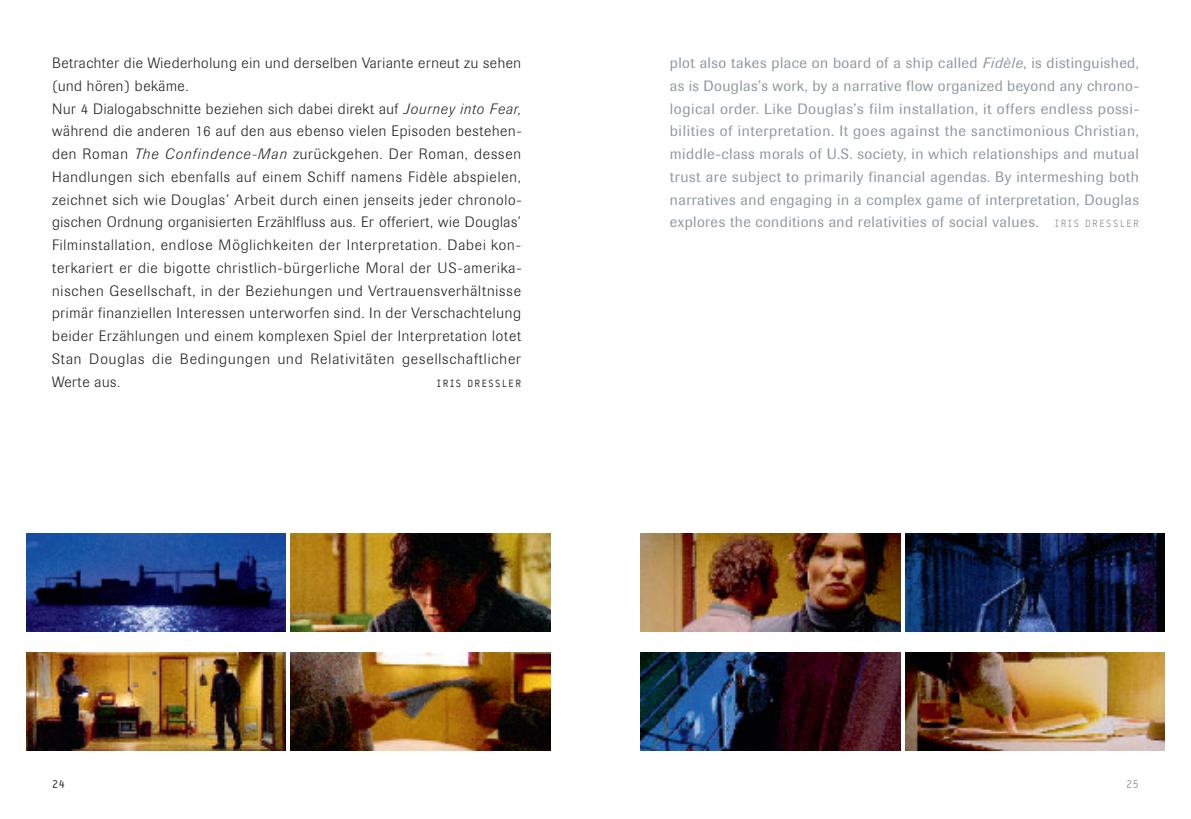
<style>
.page{position:relative;width:1191px;height:819px;background:#fff}
.page>*{position:absolute;margin:0;border:0;box-sizing:border-box;transform-origin:0 0}
.t1{font:300 14.88px/22.8px "Imago";letter-spacing:.055em;color:#231f20}
.t2{font:14.88px/22.8px "Imago";letter-spacing:.03em;color:#8f99a0;text-align:justify}
.t3{font:11.9px "Typestar";color:#8f99a0}
.t4{font:11.9px "Typestar";color:#231f20}
.t5{font:10.5px "Typestar";letter-spacing:.15em;color:#231f20}
.t6{font:10.5px "Typestar";letter-spacing:.15em;color:#8f99a0}
.s1{font-style:italic}
</style>
<div class="page">
<img style="left:26px;top:533px;width:260px;height:98px">
<img style="left:291px;top:533px;width:260px;height:98px">
<img style="left:640px;top:533px;width:260px;height:98px">
<img style="left:905px;top:533px;width:259px;height:98px">
<img style="left:26px;top:652px;width:260px;height:98px">
<img style="left:291px;top:652px;width:260px;height:98px">
<img style="left:640px;top:652px;width:260px;height:98px">
<img style="left:905px;top:652px;width:259px;height:98px">
<p class="t1" style="left:52px;top:53px;width:471px">Betrachter die Wiederholung ein und derselben Variante erneut zu sehen (und hören) bekäme.<br>Nur 4 Dialogabschnitte beziehen sich dabei direkt auf <span class="s1">Journey into Fear, </span>während die anderen 16 auf den aus ebenso vielen Episoden bestehen&shy;den Roman <span class="s1">The Confindence-Man</span> zurückgehen. Der Roman, dessen Handlungen sich ebenfalls auf einem Schiff namens Fidèle abspielen, zeichnet sich wie Douglas’ Arbeit durch einen jenseits jeder chronolo&shy;gischen Ordnung organisierten Erzählfluss aus. Er offeriert, wie Douglas’ Filminstallation, endlose Möglichkeiten der Interpretation. Dabei kon&shy;terkariert er die bigotte christlich-bürgerliche Moral der US-amerika&shy;nischen Gesellschaft, in der Beziehungen und Vertrauensverhältnisse primär finanziellen Interessen unterworfen sind. In der Verschachtelung beider Erzählungen und einem komplexen Spiel der Interpretation lotet Stan Douglas die Bedingungen und Relativitäten gesellschaftlicher Werte aus.</p>
<p class="t5" style="left:437px;top:377px;width:86px">IRIS DRESSLER</p>
<p class="t2" style="left:670px;top:53px;width:471px">plot also takes place on board of a ship called <span class="s1">Fidèle</span>, is distinguished, as is Douglas’s work, by a narrative flow organized beyond any chrono&shy;logical order. Like Douglas’s film installation, it offers endless possi&shy;bilities of interpretation. It goes against the sanctimonious Christian, middle-class morals of U.S. society, in which relationships and mutual trust are subject to primarily financial agendas. By intermeshing both narratives and engaging in a complex game of interpretation, Douglas explores the conditions and relativities of social values.</p>
<p class="t6" style="left:1054px;top:218px;width:86px">IRIS DRESSLER</p>
<p class="t4" style="left:52px;top:777px;width:15px">24</p>
<p class="t3" style="left:1126px;top:777px;width:14px">25</p>
</div>
